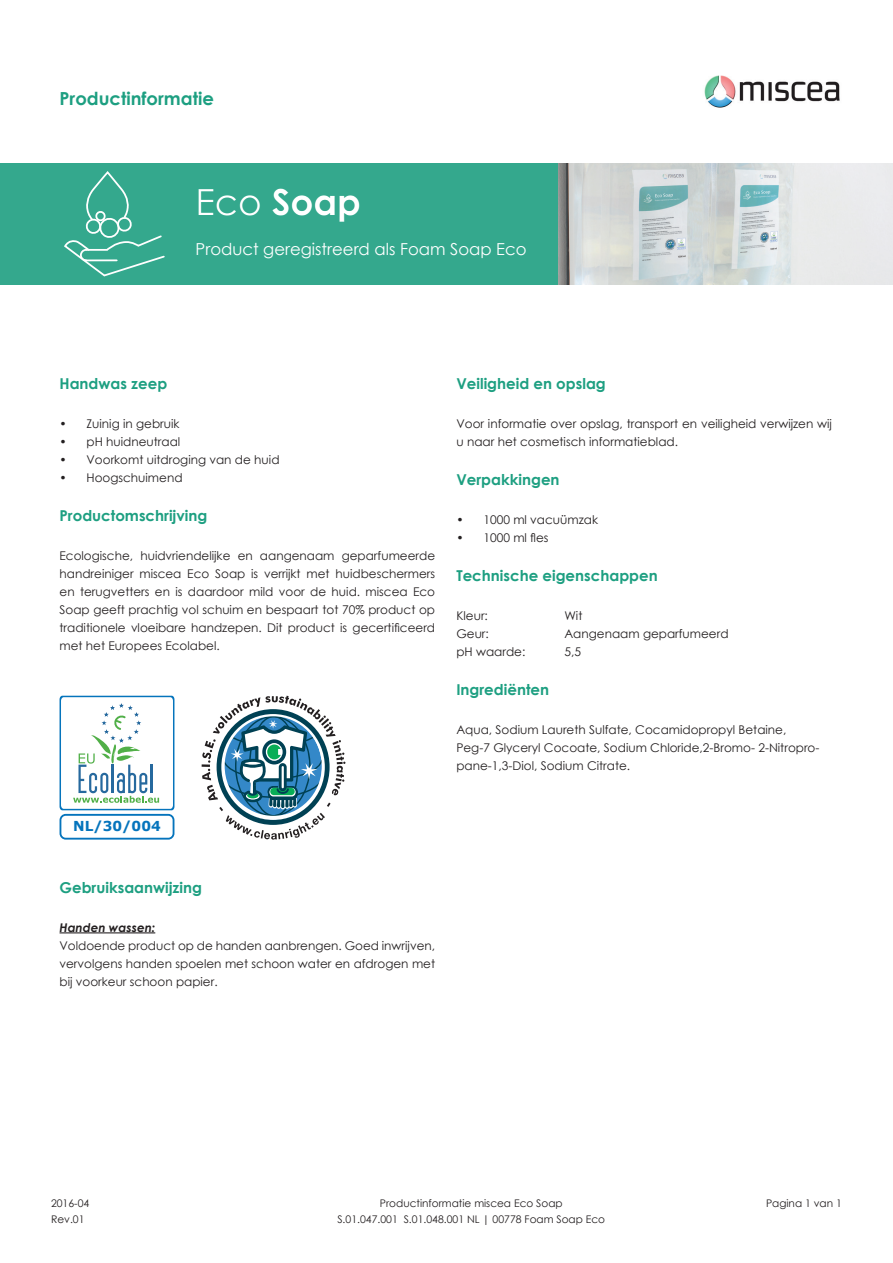
<style>
.page{position:relative;width:893px;height:1263px;background:#fff}
.page>*{position:absolute;margin:0;border:0;box-sizing:border-box;transform-origin:0 0}
.t1{font:700 36px "Century Gothic";color:#fff}
.t2{font:700 18px "Century Gothic";color:#1d9f81}
.t3{font:16.5px "Century Gothic";color:#fff}
.t4{font:700 15px "Century Gothic";color:#1d9f81}
.t5{font:700 13.8px "Verdana";color:#0574bc}
.t6{font:12px/18px "Century Gothic";color:#231f20;text-align:justify}
.t7{font:italic 700 12px "Century Gothic";color:#231f20}
.t8{font:10.5px "Century Gothic";color:#231f20}
.s1{font-weight:400}
</style>
<div class="page">
<img style="left:704px;top:75px;width:136px;height:32px">
<div style="left:0;top:163px;width:893px;height:121px;background:#34a88d"></div>
<svg style="left:64px;top:172px;width:101px;height:105px"></svg>
<img style="left:558px;top:163px;width:335px;height:121px">
<svg style="left:60px;top:696px;width:114px;height:143px"></svg>
<svg style="left:202px;top:696px;width:143px;height:144px"></svg>
<div style="left:189px;top:174px;width:356px;height:54px;background:#fff;opacity:.75"></div>
<hr style="left:60px;top:932px;width:95px;height:1px;background:#231f20">
<p class="t2" style="left:60px;top:85px;width:156px">Productinformatie</p>
<h1 class="t1" style="left:196px;top:175px;width:167px"><span class="s1">Eco</span> Soap</h1>
<p class="t3" style="left:196px;top:237px;width:333px">Product geregistreerd als Foam Soap Eco</p>
<p class="t4" style="left:60px;top:372px;width:109px">Handwas zeep</p>
<p class="t6" style="left:60px;top:414px;width:122px">• Zuinig in gebruik</p>
<p class="t6" style="left:60px;top:432px;width:122px">• pH huidneutraal</p>
<p class="t6" style="left:60px;top:450px;width:222px">• Voorkomt uitdroging van de huid</p>
<p class="t6" style="left:60px;top:468px;width:125px">• Hoogschuimend</p>
<p class="t4" style="left:60px;top:504px;width:149px">Productomschrijving</p>
<p class="t6" style="left:60px;top:546px;width:377px">Ecologische, huidvriendelijke en aangenaam geparfumeerde handreiniger miscea Eco Soap is verrijkt met huidbeschermers en terugvetters en is daardoor mild voor de huid. miscea Eco Soap geeft prachtig vol schuim en bespaart tot 70% product op traditionele vloeibare handzepen. Dit product is gecertificeerd met het Europees Ecolabel.</p>
<p class="t5" style="left:73px;top:816px;width:89px">NL/30/004</p>
<p class="t4" style="left:60px;top:876px;width:144px">Gebruiksaanwijzing</p>
<p class="t7" style="left:60px;top:918px;width:97px">Handen wassen:</p>
<p class="t6" style="left:60px;top:936px;width:377px">Voldoende product op de handen aanbrengen. Goed inwrijven, vervolgens handen spoelen met schoon water en afdrogen met bij voorkeur schoon papier.</p>
<p class="t4" style="left:456px;top:372px;width:151px">Veiligheid en opslag</p>
<p class="t6" style="left:456px;top:414px;width:377px">Voor informatie over opslag, transport en veiligheid verwijzen wij u naar het cosmetisch informatieblad.</p>
<p class="t4" style="left:456px;top:468px;width:105px">Verpakkingen</p>
<p class="t6" style="left:456px;top:510px;width:143px">• 1000 ml vacuümzak</p>
<p class="t6" style="left:456px;top:528px;width:94px">• 1000 ml fles</p>
<p class="t4" style="left:456px;top:564px;width:203px">Technische eigenschappen</p>
<p class="t6" style="left:456px;top:606px;width:33px">Kleur:</p>
<p class="t6" style="left:564px;top:606px;width:19px">Wit</p>
<p class="t6" style="left:456px;top:624px;width:34px">Geur:</p>
<p class="t6" style="left:564px;top:624px;width:166px">Aangenaam geparfumeerd</p>
<p class="t6" style="left:456px;top:642px;width:71px">pH waarde:</p>
<p class="t6" style="left:564px;top:642px;width:18px">5,5</p>
<p class="t4" style="left:456px;top:678px;width:94px">Ingrediënten</p>
<p class="t6" style="left:456px;top:720px;width:365px;text-align:left">Aqua, Sodium Laureth Sulfate, Cocamidopropyl Betaine,<br>Peg-7 Glyceryl Cocoate, Sodium Chloride,2-Bromo- 2-Nitropro&shy;pane-1,3-Diol, Sodium Citrate.</p>
<p class="t8" style="left:51px;top:1196px;width:40px">2016-04</p>
<p class="t8" style="left:51px;top:1212px;width:35px">Rev.01</p>
<p class="t8" style="left:380px;top:1196px;width:184px">Productinformatie miscea Eco Soap</p>
<p class="t8" style="left:337px;top:1212px;width:269px">S.01.047.001 S.01.048.001 NL | 00778 Foam Soap Eco</p>
<p class="t8" style="left:766px;top:1196px;width:77px">Pagina 1 van 1</p>
</div>
